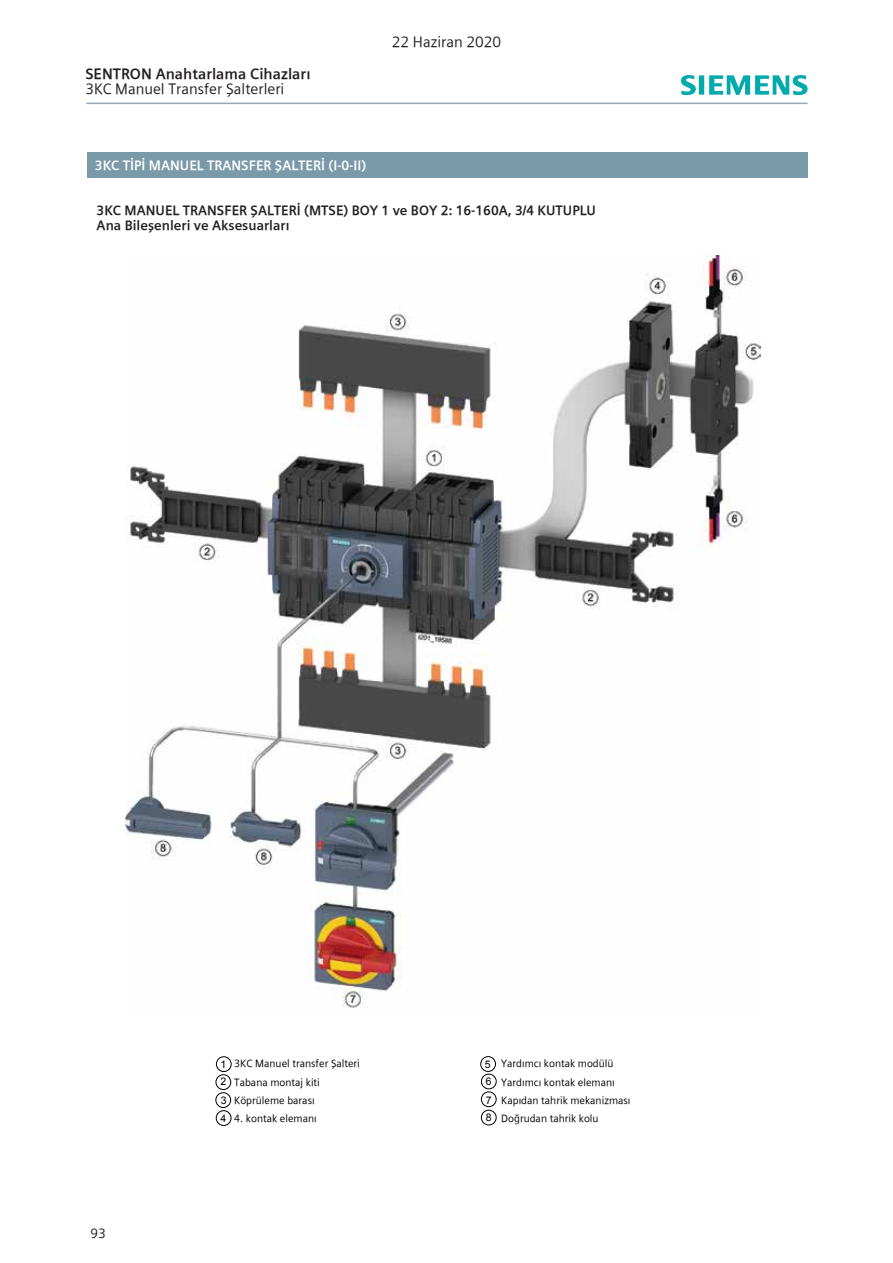
<style>
.page{position:relative;width:893px;height:1263px;background:#fff}
.page>*{position:absolute;margin:0;border:0;box-sizing:border-box;transform-origin:0 0}
.t1{font:15px "Siemens Sans Turkish Roman";color:#231f20}
.t2{font:700 15px "Siemens Sans Turkish";color:#231f20}
.t3{font:700 13.5px/15px "Siemens Sans Turkish";color:#231f20}
.t4{font:700 13.5px "Siemens Sans Turkish";color:#fff}
.t5{font:13.5px "Siemens Sans Turkish Roman";color:#231f20}
.t6{font:10.5px/18.3px "Siemens Sans Turkish Roman";color:#000}
.t7{font:10.5px/17.9px "Arial";color:#000}
</style>
<div class="page">
<div style="left:216px;top:1092px;width:15px;height:16px;border:1px solid #000;border-radius:50%"></div>
<div style="left:216px;top:1110px;width:15px;height:16px;border:1px solid #000;border-radius:50%"></div>
<div style="left:480px;top:1056px;width:16px;height:16px;border:1px solid #000;border-radius:50%"></div>
<div style="left:216px;top:1056px;width:15px;height:16px;border:1px solid #000;border-radius:50%"></div>
<div style="left:216px;top:1074px;width:15px;height:16px;border:1px solid #000;border-radius:50%"></div>
<div style="left:481px;top:1074px;width:15px;height:15px;border:1px solid #000;border-radius:50%"></div>
<div style="left:481px;top:1092px;width:15px;height:15px;border:1px solid #000;border-radius:50%"></div>
<div style="left:481px;top:1110px;width:15px;height:15px;border:1px solid #000;border-radius:50%"></div>
<div style="left:87px;top:153px;width:720px;height:25px;background:#7b9aa9"></div>
<img style="left:125px;top:255px;width:635px;height:753px">
<hr style="left:86px;top:103px;width:721px;height:1px;background:#95a9b4">
<svg style="left:681px;top:75px;width:126px;height:20px"></svg>
<h1 class="t2" style="left:85px;top:66px;width:227px">SENTRON Anahtarlama Cihazları</h1>
<h1 class="t1" style="left:85px;top:81px;width:200px">3KC Manuel Transfer Şalterleri</h1>
<p class="t4" style="left:95px;top:158px;width:273px">3KC T‹P‹ MANUEL TRANSFER ŞALTER‹ (I-0-II)</p>
<h1 class="t1" style="left:392px;top:33px;width:111px">22 Haziran 2020</h1>
<p class="t3" style="left:97px;top:203px;width:501px">3KC MANUEL TRANSFER ŞALTER‹ (MTSE) BOY 1 ve BOY 2: 16-160A, 3/4 KUTUPLU<br>Ana Bileşenleri ve Aksesuarlar›</p>
<p class="t5" style="left:90px;top:1226px;width:17px">93</p>
<p class="t7" style="left:220px;top:1055px;width:7px">1<br>2</p>
<p class="t7" style="left:220px;top:1091px;width:8px">3<br>4</p>
<p class="t6" style="left:234px;top:1055px;width:127px">3KC Manuel transfer Şalteri</p>
<p class="t7" style="left:485px;top:1055px;width:7px">5</p>
<p class="t6" style="left:234px;top:1073px;width:87px">Tabana montaj kiti<br>Köprüleme baras›</p>
<p class="t6" style="left:234px;top:1109px;width:84px">4. kontak eleman›</p>
<p class="t7" style="left:486px;top:1091px;width:7px">7<br>8</p>
<p class="t6" style="left:501px;top:1055px;width:131px">Yard›mc› kontak modülü<br>Yard›mc› kontak eleman›<br>Kap›dan tahrik mekanizmas›<br>Doğrudan tahrik kolu</p>
</div>
